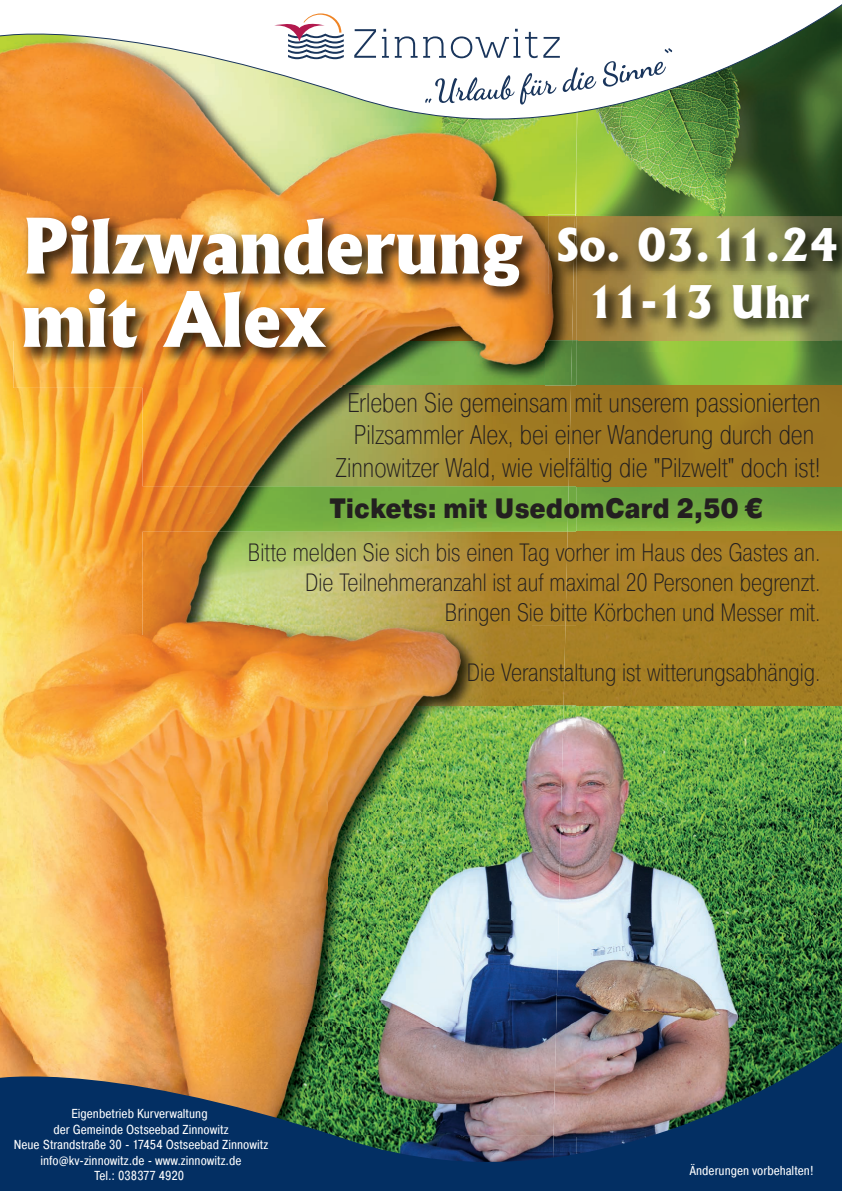
<style>
.page{position:relative;width:842px;height:1191px;background:#fff}
.page>*{position:absolute;margin:0;border:0;box-sizing:border-box;transform-origin:0 0}
.t1{font:800 73.1px/73.3px "Albertus";color:#fff}
.t2{font:800 43px/57.2px "Albertus";color:#fff;text-align:center}
.t3{font:900 28px "Pragmatica Cond";color:#231f20}
.t4{font:200 27px/32.4px "Pragmatica Cond";color:#231f20;text-align:center}
.t5{font:200 25px/30px "Pragmatica Cond";color:#231f20;text-align:right}
.t6{font:13px/15.6px "Pragmatica Cond";color:#fff;text-align:center}
</style>
<div class="page">
<img style="left:576px;top:183px;width:266px;height:349px">
<img style="left:576px;top:386px;width:266px;height:100px">
<div style="left:565px;top:532px;width:277px;height:173px;background:#a78024"></div>
<img style="left:573px;top:294px;width:269px;height:46px">
<img style="left:576px;top:705px;width:234px;height:331px">
<img style="left:810px;top:705px;width:32px;height:331px">
<img style="left:569px;top:340px;width:7px;height:192px">
<img style="left:557px;top:705px;width:19px;height:331px">
<img style="left:0;top:183px;width:271px;height:28px">
<img style="left:271px;top:183px;width:271px;height:18px">
<img style="left:542px;top:183px;width:34px;height:33px">
<svg style="left:0;top:211px;width:13px;height:5px"></svg>
<img style="left:0;top:340px;width:34px;height:696px">
<img style="left:545px;top:216px;width:28px;height:170px">
<img style="left:34px;top:388px;width:135px;height:648px">
<img style="left:169px;top:486px;width:400px;height:46px">
<img style="left:169px;top:705px;width:26px;height:331px">
<img style="left:142px;top:386px;width:429px;height:100px">
<img style="left:142px;top:532px;width:426px;height:104px">
<img style="left:142px;top:635px;width:53px;height:70px">
<img style="left:0;top:216px;width:545px;height:124px">
<img style="left:195px;top:705px;width:268px;height:331px">
<img style="left:463px;top:705px;width:101px;height:144px">
<img style="left:463px;top:848px;width:97px;height:144px">
<img style="left:463px;top:992px;width:94px;height:44px">
<img style="left:195px;top:626px;width:370px;height:79px">
<img style="left:13px;top:201px;width:532px;height:15px">
<img style="left:13px;top:340px;width:532px;height:48px">
<img style="left:142px;top:386px;width:403px;height:2px">
<img style="left:548px;top:214px;width:294px;height:80px">
<img style="left:573px;top:216px;width:3px;height:78px">
<img style="left:579px;top:272px;width:252px;height:79px">
<img style="left:0;top:1036px;width:842px;height:155px">
<svg style="left:0;top:4px;width:842px;height:179px"></svg>
<svg style="left:274px;top:13px;width:70px;height:46px"></svg>
<svg style="left:354px;top:29px;width:22px;height:29px"></svg>
<svg style="left:382px;top:29px;width:7px;height:29px"></svg>
<svg style="left:395px;top:29px;width:165px;height:29px"></svg>
<svg style="left:425px;top:75px;width:89px;height:28px"></svg>
<svg style="left:520px;top:73px;width:36px;height:32px"></svg>
<svg style="left:562px;top:67px;width:34px;height:25px"></svg>
<svg style="left:603px;top:61px;width:63px;height:26px"></svg>
<svg style="left:665px;top:48px;width:7px;height:5px"></svg>
<h1 class="t1" style="left:21px;top:210px;width:502px">Pilzwanderung mit Alex</h1>
<h2 class="t2" style="left:556px;top:216px;width:283px">So. 03.11.24<br>11-13 Uhr</h2>
<p class="t4" style="left:336px;top:387px;width:486px">Erleben Sie gemeinsam mit unserem passionierten<br>Pilzsammler Alex, bei einer Wanderung durch den<br>Zinnowitzer Wald, wie vielfältig die "Pilzwelt" doch ist!</p>
<p class="t3" style="left:330px;top:490px;width:434px">Tickets: mit UsedomCard 2,50 €</p>
<p class="t5" style="left:248px;top:537px;width:574px">Bitte melden Sie sich bis einen Tag vorher im Haus des Gastes an.<br>Die Teilnehmeranzahl ist auf maximal 20 Personen begrenzt.<br>Bringen Sie bitte Körbchen und Messer mit.</p>
<p class="t5" style="left:467px;top:657px;width:355px">Die Veranstaltung ist witterungsabhängig.</p>
<p class="t6" style="left:14px;top:1105px;width:256px">Eigenbetrieb Kurverwaltung<br>der Gemeinde Ostseebad Zinnowitz<br>Neue Strandstraße 30 - 17454 Ostseebad Zinnowitz info@kv-zinnowitz.de - www.zinnowitz.de<br>Tel.: 038377 4920</p>
<p class="t6" style="left:689px;top:1162px;width:126px">Änderungen vorbehalten!</p>
</div>
